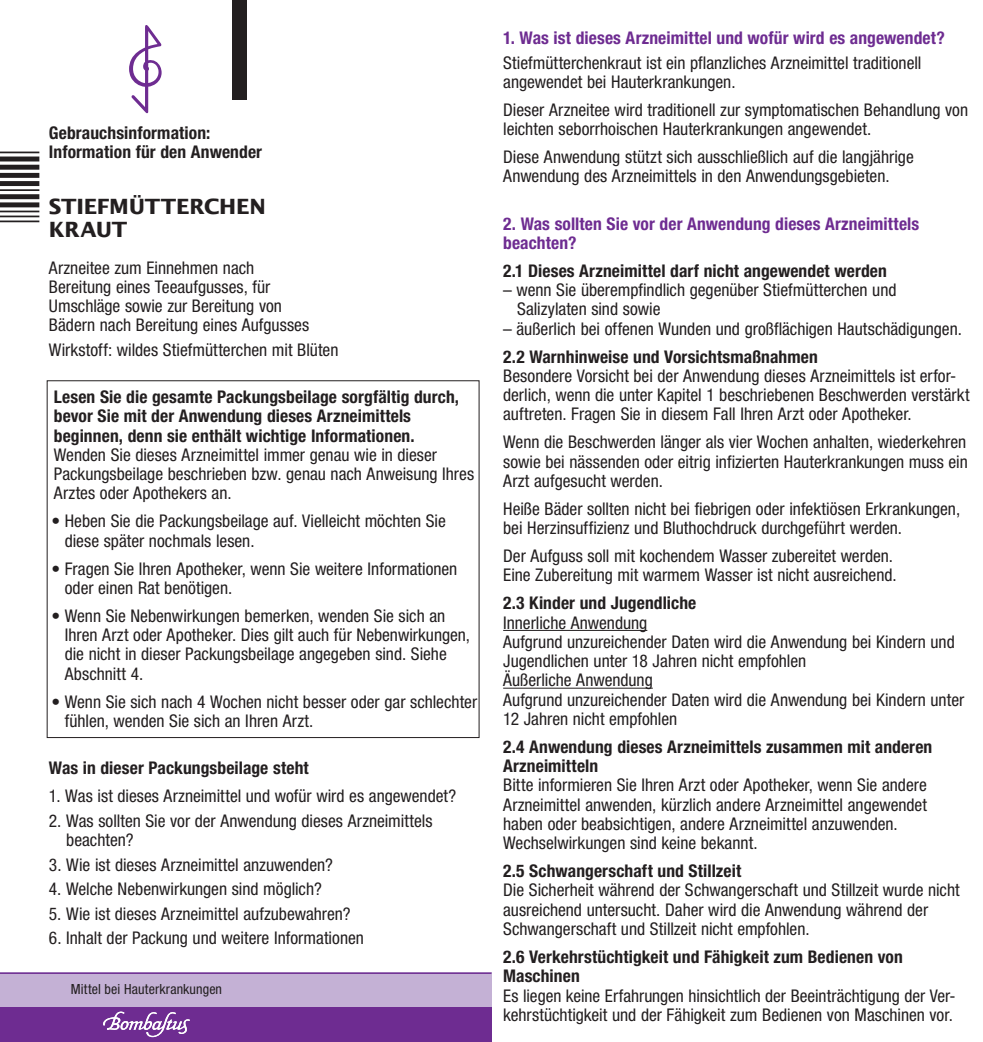
<style>
.page{position:relative;width:983px;height:1042px;background:#fff}
.page>*{position:absolute;margin:0;border:0;box-sizing:border-box;transform-origin:0 0}
.h1-Produktname{font:700 21px/22.8px "Lucida San";letter-spacing:-.01em;color:#231f20}
.p-normal_11pt-abstan{font:condensed 17.5px/19.2px "Helvetica Neue LT Std";color:#231f20}
.p-normal_5pt-abstand{font:condensed 17.5px/19.2px "Helvetica Neue LT Std";color:#231f20}
.p-normal_3pt-abstand{font:condensed 17.5px/19.2px "Helvetica Neue LT Std";color:#231f20}
.p-bold_einzug_5pt-ab{font:700 condensed 17.5px/19.2px "Helvetica Neue LT Std";letter-spacing:.005em;color:#231f20}
.p-normal{font:condensed 17.5px/19.2px "Helvetica Neue LT Std";color:#231f20}
.p-normal_fett{font:700 condensed 17.5px/19.2px "Helvetica Neue LT Std";letter-spacing:.005em;color:#231f20}
.p-normal_5pt-abstand-2{font:700 condensed 17.5px/19.2px "Helvetica Neue LT Std";letter-spacing:.005em;color:#6e2c91}
.h2-hauptpunkt{font:700 condensed 17.5px "Helvetica Neue LT Std";letter-spacing:.005em;color:#6e2c91}
.p-normal_fett__11pt{font:700 condensed 17.5px "Helvetica Neue LT Std";letter-spacing:.005em;color:#231f20}
.art-Anwendung{font:condensed 14px "Helvetica Neue LT Std";letter-spacing:.01em;color:#231f20}
.s1{font-weight:400}
.s2{font-weight:700}
</style>
<div class="page">
<div style="left:231px;top:0;width:15px;height:99px;background:#231f20"></div>
<svg style="left:129px;top:25px;width:32px;height:88px"></svg>
<div style="left:0;top:972px;width:491px;height:42px;background:#c4b1d5"></div>
<div style="left:0;top:1007px;width:491px;height:35px;background:#6e2c91"></div>
<hr style="left:0;top:972px;width:491px;height:2px;background:#6e2c91">
<svg style="left:103px;top:1011px;width:87px;height:26px"></svg>
<hr style="left:0;top:152px;width:39px;height:1px;background:#231f20">
<div style="left:0;top:156px;width:39px;height:5px;background:#231f20"></div>
<div style="left:0;top:165px;width:39px;height:5px;background:#231f20"></div>
<div style="left:0;top:173px;width:39px;height:5px;background:#231f20"></div>
<div style="left:0;top:181px;width:39px;height:5px;background:#231f20"></div>
<hr style="left:0;top:189px;width:39px;height:2px;background:#231f20">
<div style="left:0;top:194px;width:39px;height:5px;background:#231f20"></div>
<div style="left:0;top:202px;width:39px;height:5px;background:#231f20"></div>
<hr style="left:0;top:211px;width:39px;height:1px;background:#231f20">
<hr style="left:0;top:216px;width:39px;height:1px;background:#231f20">
<hr style="left:0;top:220px;width:39px;height:2px;background:#231f20">
<div style="left:47px;top:380px;width:432px;height:358px;border:1px solid #231f20"></div>
<hr style="left:503px;top:630px;width:144px;height:1px;background:#231f20">
<hr style="left:503px;top:688px;width:149px;height:1px;background:#231f20">
<p class="p-normal_fett" style="left:49px;top:123px;width:215px">Gebrauchsinformation:<br>Information für den Anwender</p>
<p class="h1-Produktname" style="left:49px;top:196px;width:218px">STIEFMÜTTERCHEN<br>KRAUT</p>
<p class="p-normal" style="left:49px;top:258px;width:262px">Arzneitee zum Einnehmen nach Bereitung eines Teeaufgusses, für Umschläge sowie zur Bereitung von Bädern nach Bereitung eines Aufgusses</p>
<p class="p-normal_11pt-abstan" style="left:49px;top:340px;width:291px">Wirkstoff: wildes Stiefmütterchen mit Blüten</p>
<p class="p-bold_einzug_5pt-ab" style="left:54px;top:387px;width:421px">Lesen Sie die gesamte Packungsbeilage sorgfältig durch, bevor Sie mit der Anwendung dieses Arzneimittels beginnen, denn sie enthält wichtige Informationen.<br><span class="s1">Wenden Sie dieses Arzneimittel immer genau wie in dieser Packungsbeilage beschrieben bzw. genau nach Anweisung Ihres Arztes oder Apothekers an.</span></p>
<p class="p-normal_11pt-abstan" style="left:65px;top:511px;width:382px;text-indent:-13px">• Heben Sie die Packungsbeilage auf. Vielleicht möchten Sie diese später nochmals lesen.</p>
<p class="p-normal_11pt-abstan" style="left:65px;top:559px;width:394px;text-indent:-13px">• Fragen Sie Ihren Apotheker, wenn Sie weitere Informationen oder einen Rat benötigen.</p>
<p class="p-normal_11pt-abstan" style="left:65px;top:606px;width:407px;text-indent:-13px">• Wenn Sie Nebenwirkungen bemerken, wenden Sie sich an Ihren Arzt oder Apotheker. Dies gilt auch für Nebenwirkungen, die nicht in dieser Packungsbeilage angegeben sind. Siehe Abschnitt 4.</p>
<p class="p-normal_11pt-abstan" style="left:65px;top:692px;width:414px;text-indent:-13px">• Wenn Sie sich nach 4 Wochen nicht besser oder gar schlechter fühlen, wenden Sie sich an Ihren Arzt.</p>
<p class="p-normal_fett__11pt" style="left:49px;top:757px;width:261px">Was in dieser Packungsbeilage steht</p>
<p class="p-normal_3pt-abstand" style="left:49px;top:786px;width:409px">1. Was ist dieses Arzneimittel und wofür wird es angewendet?</p>
<p class="p-normal_3pt-abstand" style="left:66px;top:811px;width:367px;text-indent:-17px">2. Was sollten Sie vor der Anwendung dieses Arzneimittels beachten?</p>
<p class="p-normal_3pt-abstand" style="left:49px;top:854px;width:285px">3. Wie ist dieses Arzneimittel anzuwenden?</p>
<p class="p-normal_3pt-abstand" style="left:49px;top:879px;width:274px">4. Welche Nebenwirkungen sind möglich?</p>
<p class="p-normal_3pt-abstand" style="left:49px;top:903px;width:303px">5. Wie ist dieses Arzneimittel aufzubewahren?</p>
<p class="p-normal_3pt-abstand" style="left:49px;top:928px;width:316px">6. Inhalt der Packung und weitere Informationen</p>
<p class="art-Anwendung" style="left:71px;top:980px;width:153px">Mittel bei Hauterkrankungen</p>
<p class="h2-hauptpunkt" style="left:503px;top:27px;width:443px">1. Was ist dieses Arzneimittel und wofür wird es angewendet?</p>
<p class="p-normal_5pt-abstand" style="left:503px;top:53px;width:419px">Stiefmütterchenkraut ist ein pflanzliches Arzneimittel traditionell angewendet bei Hauterkrankungen.</p>
<p class="p-normal_5pt-abstand" style="left:503px;top:100px;width:466px">Dieser Arzneitee wird traditionell zur symptomatischen Behandlung von leichten seborrhoischen Hauterkrankungen angewendet.</p>
<p class="p-normal_5pt-abstand" style="left:503px;top:147px;width:412px">Diese Anwendung stützt sich ausschließlich auf die langjährige<br>Anwendung des Arzneimittels in den Anwendungsgebieten.</p>
<p class="p-normal_5pt-abstand-2" style="left:503px;top:213px;width:417px">2. Was sollten Sie vor der Anwendung dieses Arzneimittels beachten?</p>
<p class="p-normal_fett" style="left:503px;top:261px;width:385px">2.1 Dieses Arzneimittel darf nicht angewendet werden</p>
<p class="p-normal_11pt-abstan" style="left:517px;top:280px;width:381px;text-indent:-14px">– wenn Sie überempfindlich gegenüber Stiefmütterchen und<br>Salizylaten sind sowie</p>
<p class="p-normal_11pt-abstan" style="left:503px;top:314px;width:460px;line-height:28px">– äußerlich bei offenen Wunden und großflächigen Hautschädigungen.<br><span class="s2">2.2 Warnhinweise und Vorsichtsmaßnahmen</span></p>
<p class="p-normal_11pt-abstan" style="left:503px;top:366px;width:468px">Besondere Vorsicht bei der Anwendung dieses Arzneimittels ist erfor&shy;derlich, wenn die unter Kapitel 1 beschriebenen Beschwerden verstärkt auftreten. Fragen Sie in diesem Fall Ihren Arzt oder Apotheker.</p>
<p class="p-normal_11pt-abstan" style="left:503px;top:432px;width:466px;text-align:justify">Wenn die Beschwerden länger als vier Wochen anhalten, wiederkehren sowie bei nässenden oder eitrig infizierten Hauterkrankungen muss ein Arzt aufgesucht werden.</p>
<p class="p-normal_11pt-abstan" style="left:503px;top:499px;width:458px">Heiße Bäder sollten nicht bei fiebrigen oder infektiösen Erkrankungen, bei Herzinsuffizienz und Bluthochdruck durchgeführt werden.</p>
<p class="p-normal_11pt-abstan" style="left:503px;top:546px;width:395px">Der Aufguss soll mit kochendem Wasser zubereitet werden.<br>Eine Zubereitung mit warmem Wasser ist nicht ausreichend.</p>
<p class="p-normal_11pt-abstan" style="left:503px;top:593px;width:462px"><span class="s2">2.3 Kinder und Jugendliche<br></span>Innerliche Anwendung<br>Aufgrund unzureichender Daten wird die Anwendung bei Kindern und Jugendlichen unter 18 Jahren nicht empfohlen<br>Äußerliche Anwendung<br>Aufgrund unzureichender Daten wird die Anwendung bei Kindern unter 12 Jahren nicht empfohlen</p>
<p class="p-normal_11pt-abstan" style="left:503px;top:737px;width:430px"><span class="s2">2.4 Anwendung dieses Arzneimittels zusammen mit anderen Arzneimitteln<br></span>Bitte informieren Sie Ihren Arzt oder Apotheker, wenn Sie andere Arzneimittel anwenden, kürzlich andere Arzneimittel angewendet haben oder beabsichtigen, andere Arzneimittel anzuwenden.<br>Wechselwirkungen sind keine bekannt.</p>
<p class="p-normal_11pt-abstan" style="left:503px;top:861px;width:458px"><span class="s2">2.5 Schwangerschaft und Stillzeit<br></span>Die Sicherheit während der Schwangerschaft und Stillzeit wurde nicht ausreichend untersucht. Daher wird die Anwendung während der Schwangerschaft und Stillzeit nicht empfohlen.</p>
<p class="p-normal_11pt-abstan" style="left:503px;top:947px;width:453px"><span class="s2">2.6 Verkehrstüchtigkeit und Fähigkeit zum Bedienen von Maschinen<br></span>Es liegen keine Erfahrungen hinsichtlich der Beeinträchtigung der Ver&shy;kehrstüchtigkeit und der Fähigkeit zum Bedienen von Maschinen vor.</p>
</div>
